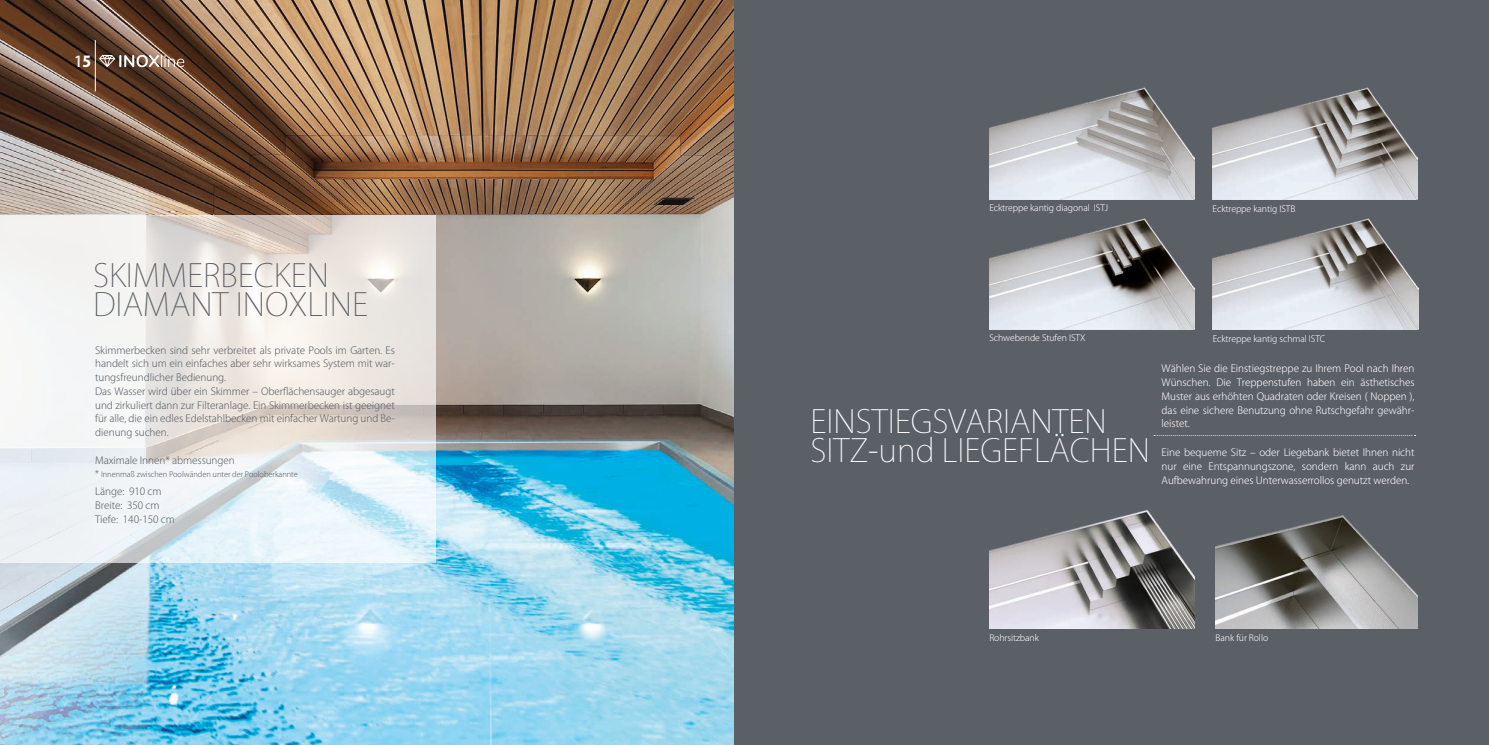
<style>
.page{position:relative;width:1489px;height:745px;background:#fff}
.page>*{position:absolute;margin:0;border:0;box-sizing:border-box;transform-origin:0 0}
.t1{font:200 31.5px/29.2px "Koz Go Pr 6 N";color:#fff}
.t2{font:200 31.5px/29.2px "Koz Go Pr 6 N";color:#5b5f66}
.t3{font:500 15px "Koz Go Pr 6 N";color:#fff}
.t4{font:300 10px/13.8px "Koz Go Pr 6 N";letter-spacing:-.005em;color:#5b5f66}
.t5{font:300 10px/13.8px "Koz Go Pr 6 N";letter-spacing:-.005em;color:#fff;text-align:justify}
.t6{font:300 8.75px "Koz Go Pr 6 N";letter-spacing:-.005em;color:#fff}
.t7{font:300 7.5px "Koz Go Pr 6 N";letter-spacing:-.005em;color:#5b5f66}
.s1{font-weight:800}
.s2{font-size:8.75px}
</style>
<div class="page">
<img style="left:0;top:0;width:734px;height:744px">
<div style="left:734px;top:0;width:754px;height:744px;background:#5b5f66"></div>
<svg style="left:99px;top:55px;width:85px;height:12px"></svg>
<hr style="left:95px;top:40px;width:1px;height:51px;background:#fff">
<svg style="left:0;top:215px;width:436px;height:347px"></svg>
<img style="left:989px;top:87px;width:205px;height:112px">
<img style="left:1212px;top:87px;width:205px;height:112px">
<img style="left:1212px;top:218px;width:205px;height:111px">
<img style="left:989px;top:218px;width:205px;height:111px">
<img style="left:1215px;top:515px;width:202px;height:113px">
<img style="left:989px;top:509px;width:205px;height:119px">
<svg style="left:1153px;top:435px;width:262px;height:1px"></svg>
<h2 class="t3" style="left:74px;top:53px;width:19px">1<span class="s1">5</span></h2>
<h1 class="t2" style="left:93px;top:261px;width:276px">SKIMMERBECKEN<br>DIAMANT INOXLINE</h1>
<p class="t4" style="left:95px;top:343px;width:301px">Skimmerbecken sind sehr verbreitet als private Pools im Garten. Es handelt sich um ein einfaches aber sehr wirksames System mit war&shy;tungsfreundlicher Bedienung.<br>Das Wasser wird über ein Skimmer – Oberflächensauger abgesaugt und zirkuliert dann zur Filteranlage. Ein Skimmerbecken ist geeignet für alle, die ein edles Edelstahlbecken mit einfacher Wartung und Be&shy;dienung suchen.</p>
<p class="t4" style="left:95px;top:453px;width:141px">Maximale Innen* abmessungen</p>
<p class="t7" style="left:95px;top:470px;width:204px"><span class="s2">*</span> Innenmaß zwischen Poolwänden unter der Pooloberkannte</p>
<p class="t4" style="left:95px;top:484px;width:81px">Länge: 910 cm<br>Breite: 350 cm<br>Tiefe: 140-150 cm</p>
<p class="t6" style="left:989px;top:203px;width:120px">Ecktreppe kantig diagonal ISTJ</p>
<p class="t6" style="left:1212px;top:204px;width:84px">Ecktreppe kantig ISTB</p>
<p class="t6" style="left:989px;top:333px;width:98px">Schwebende Stufen ISTX</p>
<p class="t6" style="left:1212px;top:334px;width:114px">Ecktreppe kantig schmal ISTC</p>
<h1 class="t1" style="left:810px;top:407px;width:341px">EINSTIEGSVARIANTEN<br>SITZ-und LIEGEFLÄCHEN</h1>
<p class="t5" style="left:1161px;top:361px;width:254px">Wählen Sie die Einstiegstreppe zu Ihrem Pool nach Ihren Wünschen. Die Treppenstufen haben ein ästhetisches Muster aus erhöhten Quadraten oder Kreisen ( Noppen ), das eine sichere Benutzung ohne Rutschgefahr gewähr&shy;leistet.</p>
<p class="t5" style="left:1161px;top:445px;width:254px">Eine bequeme Sitz – oder Liegebank bietet Ihnen nicht nur eine Entspannungszone, sondern kann auch zur Aufbewahrung eines Unterwasserrollos genutzt werden.</p>
<p class="t6" style="left:989px;top:632px;width:51px">Rohrsitzbank</p>
<p class="t6" style="left:1215px;top:632px;width:54px">Bank für Rollo</p>
</div>
